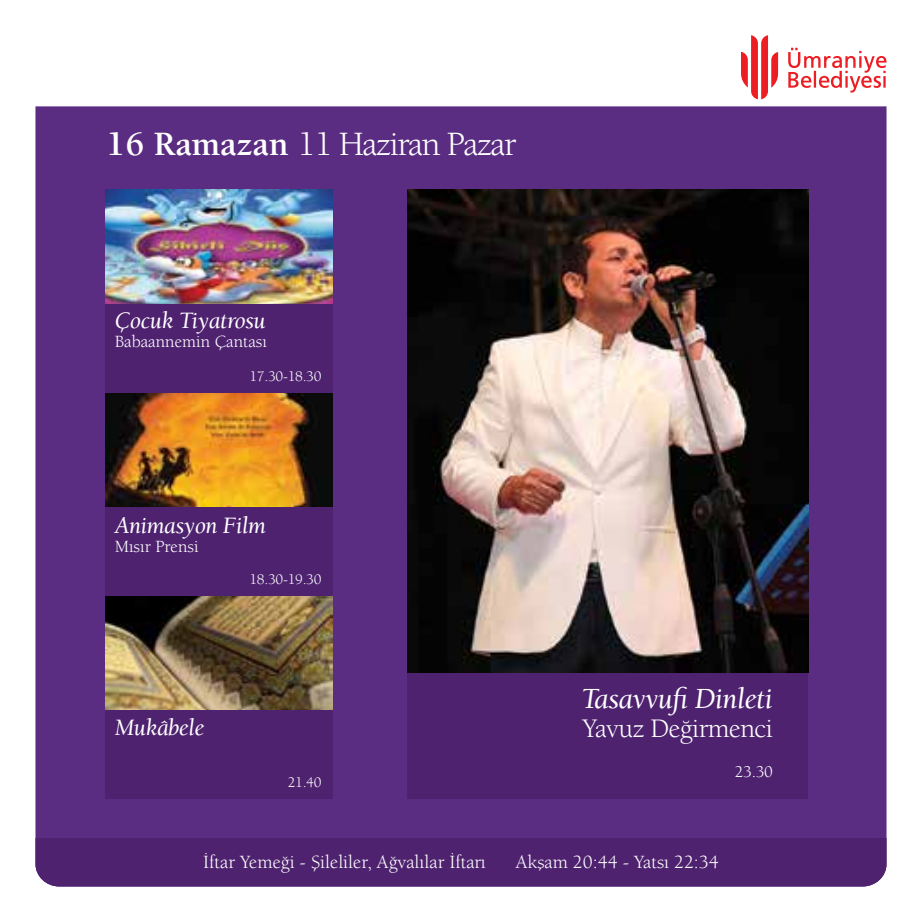
<style>
.page{position:relative;width:922px;height:922px;background:#fff}
.page>*{position:absolute;margin:0;border:0;box-sizing:border-box;transform-origin:0 0}
.t1{font:35px "Berkeley Std";letter-spacing:-.04em;color:#fff}
.t2{font:italic 30px "ITC Berkeley Oldstyle Std";letter-spacing:-.02em;color:#fff}
.t3{font:27.5px "Berkeley Std";letter-spacing:-.02em;color:#fff}
.t4{font:italic 24px "ITC Berkeley Oldstyle Std";letter-spacing:-.02em;color:#fff}
.t5{font:19.25px "Berkeley Std";color:#fff}
.t6{font:17.5px "Berkeley Std";color:#fff}
.t7{font:16.75px "Berkeley Std";color:#fff}
.t8{font:15px "Berkeley Std";letter-spacing:-.02em;color:#fff}
.s1{font-family:"ITC Berkeley Oldstyle Std";font-weight:700}
</style>
<div class="page">
<div style="left:35px;top:106px;width:851px;height:731px;background:#5b2d82"></div>
<div style="left:35px;top:837px;width:851px;height:49px;background:#4e226f"></div>
<svg style="left:788px;top:48px;width:98px;height:44px"></svg>
<svg style="left:741px;top:35px;width:37px;height:64px"></svg>
<img style="left:105px;top:393px;width:227px;height:114px">
<div style="left:105px;top:507px;width:227px;height:89px;background:#4e226f"></div>
<img style="left:105px;top:596px;width:227px;height:114px">
<div style="left:105px;top:710px;width:227px;height:89px;background:#4e226f"></div>
<img style="left:105px;top:190px;width:227px;height:114px">
<div style="left:105px;top:304px;width:227px;height:89px;background:#4e226f"></div>
<div style="left:407px;top:672px;width:400px;height:127px;background:#4e226f"></div>
<img style="left:407px;top:190px;width:400px;height:482px">
<h1 class="t1" style="left:107px;top:125px;width:411px"><span class="s1">16 Ramazan</span> 11 Haziran Pazar</h1>
<p class="t4" style="left:115px;top:307px;width:152px">Çocuk Tiyatrosu</p>
<p class="t6" style="left:115px;top:332px;width:154px">Babaannemin Çantası</p>
<p class="t8" style="left:249px;top:368px;width:74px">17.30-18.30</p>
<p class="t4" style="left:115px;top:512px;width:153px">Animasyon Film</p>
<p class="t6" style="left:115px;top:537px;width:85px">Mısır Prensi</p>
<p class="t8" style="left:249px;top:570px;width:74px">18.30-19.30</p>
<p class="t4" style="left:115px;top:714px;width:91px">Mukâbele</p>
<p class="t8" style="left:287px;top:773px;width:35px">21.40</p>
<h2 class="t2" style="left:581px;top:682px;width:193px">Tasavvufi Dinleti</h2>
<h3 class="t3" style="left:582px;top:713px;width:192px">Yavuz Değirmenci</h3>
<p class="t7" style="left:734px;top:763px;width:39px">23.30</p>
<p class="t5" style="left:203px;top:851px;width:284px">İftar Yemeği - Şileliler, Ağvalılar İftarı</p>
<p class="t5" style="left:515px;top:851px;width:204px">Akşam 20:44 - Yatsı 22:34</p>
</div>
